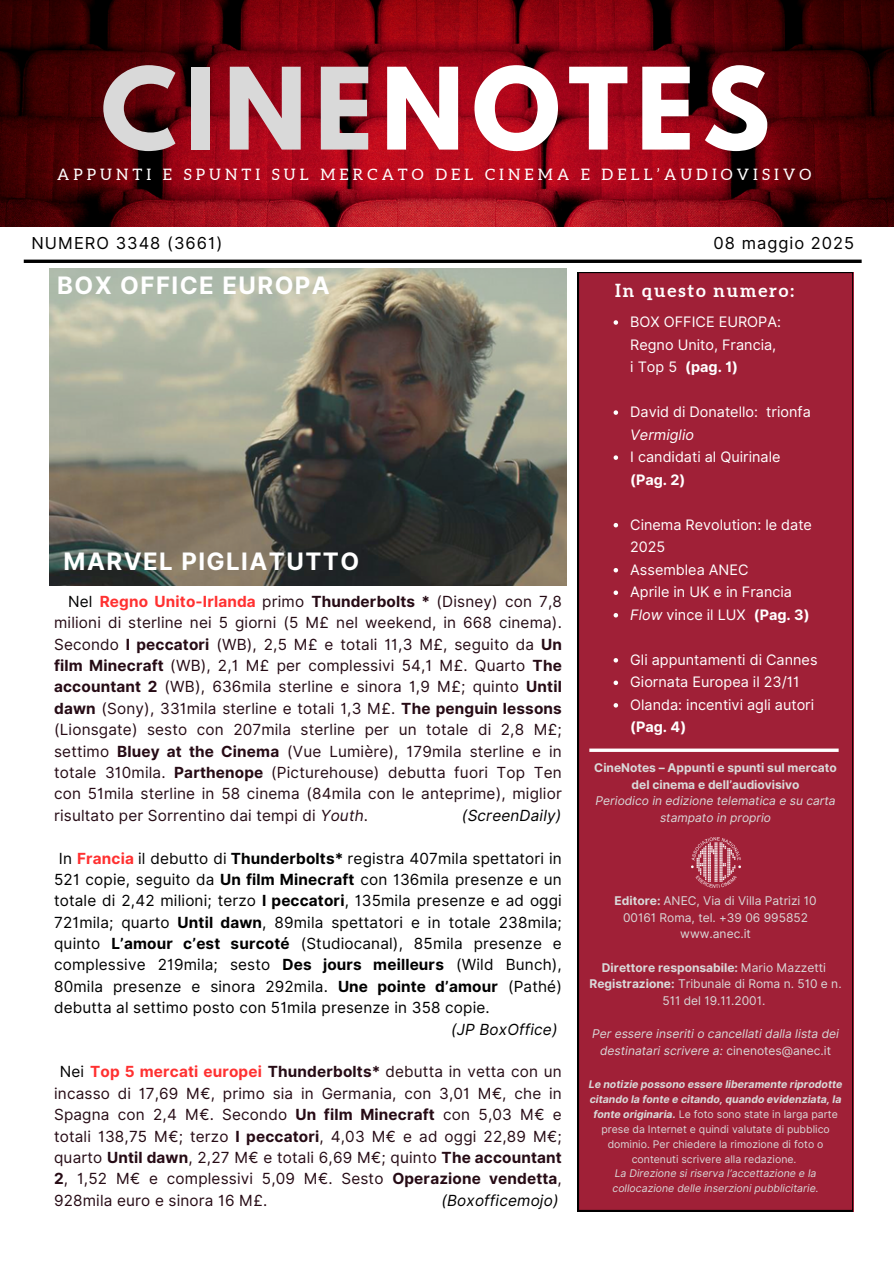
<style>
.page{position:relative;width:894px;height:1264px;background:#fff}
.page>*{position:absolute;margin:0;border:0;box-sizing:border-box;transform-origin:0 0}
.t1{font:700 100.35px "League Spartan";letter-spacing:.08em;color:#fff}
.t2{font:700 24px "Inter";letter-spacing:.06em;color:#fff}
.t3{font:700 18px "Aleo";letter-spacing:.105em;color:#fff}
.t4{font:16.5px "Inter";letter-spacing:.06em;color:#000}
.t5{font:15.75px "Aleo";letter-spacing:.26em;color:#fff}
.t6{font:15.3px/21.5px "Inter";letter-spacing:.01em;color:#260b15;text-align:justify}
.t7{font:15.3px "Inter";letter-spacing:.01em;color:#000}
.t8{font:italic 15.3px "Inter";letter-spacing:.01em;color:#000}
.t9{font:14.4px/22.5px "Inter";color:#fff}
.t10{font:italic 12px/16.6px "Inter";color:#d9d9d9;text-align:center}
.t11{font:12px/16.6px "Inter";color:#d9d9d9;text-align:center}
.t12{font:700 12px/16.6px "Inter";color:#d9d9d9;text-align:center}
.t13{font:10.5px/14.9px "Inter";color:#d9d9d9;text-align:center}
.t14{font:italic 10.5px/14.9px "Inter";color:#d9d9d9}
.s1{color:#d9d9d9}
.s2{color:#000}
.s3{font-weight:700;color:#ff3131}
.s4{font-weight:700}
.s5{font-style:italic}
.s6{font-weight:400}
.s7{font-style:normal}
.s8{font-weight:700;font-style:italic}
</style>
<div class="page">
<div style="left:577px;top:272px;width:275px;height:938px;background:#a02037"></div>
<svg style="left:24px;top:259px;width:837px;height:4px;background:#272727"></svg>
<svg style="left:589px;top:748px;width:249px;height:4px"></svg>
<img style="left:690px;top:837px;width:50px;height:50px">
<img style="left:0;top:0;width:893px;height:226px">
<img style="left:50px;top:268px;width:516px;height:317px">
<svg style="left:613px;top:320px;width:5px;height:5px"></svg>
<svg style="left:613px;top:410px;width:5px;height:5px"></svg>
<svg style="left:613px;top:455px;width:5px;height:5px"></svg>
<svg style="left:613px;top:523px;width:5px;height:4px"></svg>
<svg style="left:613px;top:568px;width:5px;height:4px"></svg>
<svg style="left:613px;top:590px;width:5px;height:5px"></svg>
<svg style="left:613px;top:613px;width:5px;height:4px"></svg>
<svg style="left:613px;top:658px;width:5px;height:4px"></svg>
<svg style="left:613px;top:680px;width:5px;height:5px"></svg>
<svg style="left:613px;top:703px;width:5px;height:4px"></svg>
<p class="t1" style="left:101px;top:59px;width:670px"><span class="s1">CINE</span>NOTES</p>
<p class="t5" style="left:57px;top:165px;width:755px">APPUNTI E SPUNTI SUL MERCATO DEL CINEMA E DELL’AUDIOVISIVO</p>
<p class="t4" style="left:31px;top:233px;width:192px">NUMERO 3348 (3661)</p>
<p class="t4" style="left:713px;top:233px;width:142px">08 maggio 2025</p>
<p class="t2" style="left:57px;top:271px;width:274px">BOX OFFICE EUROPA</p>
<p class="t2" style="left:63px;top:546px;width:297px">MARVEL PIGLIATUTTO</p>
<p class="t6" style="left:54px;top:590px;width:509px;text-indent:14px"><span class="s2">Nel</span> <span class="s3">Regno Unito-Irlanda</span> primo <span class="s4">Thunderbolts *</span> (Disney) con 7,8 milioni di sterline nei 5 giorni (5 M£ nel weekend, in 668 cinema).<br>Secondo <span class="s4">I peccatori</span> (WB), 2,5 M£ e totali 11,3 M£, seguito da <span class="s4">Un film Minecraft</span> (WB), 2,1 M£ per complessivi 54,1 M£. Quarto <span class="s4">The accountant 2</span> (WB), 636mila sterline e sinora 1,9 M£; quinto <span class="s4">Until dawn</span> (Sony), 331mila sterline e totali 1,3 M£. <span class="s4">The penguin lessons </span>(Lionsgate) sesto con 207mila sterline per un totale di 2,8 M£; settimo <span class="s4">Bluey at the Cinema</span> (Vue Lumière), 179mila sterline e in totale 310mila. <span class="s4">Parthenope</span> (Picturehouse) debutta fuori Top Ten con 51mila sterline in 58 cinema (84mila con le anteprime), miglior risultato per Sorrentino dai tempi di <span class="s5">Youth</span>.</p>
<p class="t8" style="left:462px;top:806px;width:101px">(ScreenDaily)</p>
<p class="t7" style="left:59px;top:848px;width:504px">In <span class="s3">Francia</span> il debutto di <span class="s4">Thunderbolts*</span> registra 407mila spettatori in</p>
<p class="t7" style="left:54px;top:870px;width:509px">521 copie, seguito da <span class="s4">Un film Minecraft</span> con 136mila presenze e un</p>
<p class="t7" style="left:54px;top:891px;width:509px">totale di 2,42 milioni; terzo <span class="s4">I peccatori</span>, 135mila presenze e ad oggi</p>
<p class="t7" style="left:54px;top:913px;width:509px">721mila; quarto <span class="s4">Until dawn</span>, 89mila spettatori e in totale 238mila;</p>
<p class="t7" style="left:54px;top:934px;width:509px">quinto <span class="s4">L’amour c’est surcoté</span> (Studiocanal), 85mila presenze e</p>
<p class="t7" style="left:54px;top:955px;width:509px">complessive 219mila; sesto <span class="s4">Des jours meilleurs</span> (Wild Bunch),</p>
<p class="t7" style="left:54px;top:977px;width:509px">80mila presenze e sinora 292mila. <span class="s4">Une pointe d’amour</span> (Pathé)</p>
<p class="t7" style="left:54px;top:998px;width:437px">debutta al settimo posto con 51mila presenze in 358 copie.</p>
<p class="t8" style="left:451px;top:1019px;width:108px">(JP BoxOffice)</p>
<p class="t6" style="left:54px;top:1061px;width:509px;text-indent:6px"><span class="s2">Nei</span> <span class="s3">Top 5 mercati europei</span> <span class="s4">Thunderbolts*</span> debutta in vetta con un incasso di 17,69 M€, primo sia in Germania, con 3,01 M€, che in Spagna con 2,4 M€. Secondo <span class="s4">Un film Minecraft</span> con 5,03 M€ e totali 138,75 M€; terzo <span class="s4">I peccatori</span>, 4,03 M€ e ad oggi 22,89 M€; quarto <span class="s4">Until dawn</span>, 2,27 M€ e totali 6,69 M€; quinto <span class="s4">The accountant 2</span>, 1,52 M€ e complessivi 5,09 M€. Sesto <span class="s4">Operazione vendetta</span>, 928mila euro e sinora 16 M£.</p>
<p class="t8" style="left:441px;top:1191px;width:119px">(Boxofficemojo)</p>
<p class="t3" style="left:614px;top:280px;width:180px">In questo numero:</p>
<p class="t9" style="left:630px;top:310px;width:152px">BOX OFFICE EUROPA:<br>Regno Unito, Francia, i Top 5 <span class="s4">(pag. 1)</span></p>
<p class="t9" style="left:630px;top:400px;width:182px">David di Donatello: trionfa<br><span class="s5">Vermiglio</span></p>
<p class="t9" style="left:630px;top:445px;width:152px">I candidati al Quirinale <span class="s4">(Pag. 2)</span></p>
<p class="t9" style="left:630px;top:513px;width:183px">Cinema Revolution: le date<br>2025</p>
<p class="t9" style="left:630px;top:558px;width:120px">Assemblea ANEC</p>
<p class="t9" style="left:630px;top:580px;width:163px">Aprile in UK e in Francia</p>
<p class="t9" style="left:630px;top:603px;width:181px"><span class="s5">Flow</span> vince il LUX <span class="s4">(Pag. 3)</span></p>
<p class="t9" style="left:630px;top:648px;width:189px">Gli appuntamenti di Cannes</p>
<p class="t9" style="left:630px;top:671px;width:171px">Giornata Europea il 23/11</p>
<p class="t9" style="left:630px;top:693px;width:185px">Olanda: incentivi agli autori <span class="s4">(Pag. 4)</span></p>
<p class="t12" style="left:594px;top:759px;width:244px">CineNotes – Appunti e spunti sul mercato del cinema e dell’audiovisivo</p>
<h1 class="t10" style="left:595px;top:792px;width:241px">Periodico in edizione telematica e su carta stampato in proprio</h1>
<h5 class="t11" style="left:614px;top:892px;width:203px"><span class="s4">Editore:</span> ANEC, Via di Villa Patrizi 10</h5>
<h4 class="t11" style="left:623px;top:909px;width:186px">00161 Roma, tel. +39 06 995852</h4>
<p class="t11" style="left:680px;top:925px;width:72px">www.anec.it</p>
<p class="t12" style="left:601px;top:958px;width:225px">Direttore responsabile: <span class="s6">Mario Mazzetti</span></p>
<h2 class="t11" style="left:589px;top:975px;width:253px"><span class="s4">Registrazione:</span> Tribunale di Roma n. 510 e n.<br>511 del 19.11.2001.</h2>
<h2 class="t10" style="left:592px;top:1025px;width:248px">Per essere inseriti o cancellati dalla lista dei destinatari scrivere a: <span class="s7">cinenotes@anec.it</span></h2>
<h6 class="t13" style="left:588px;top:1076px;width:255px"><span class="s8">Le notizie possono essere liberamente riprodotte citando la fonte e citando, quando evidenziata, la fonte originaria.</span> Le foto sono state in larga parte prese da Internet e quindi valutate di pubblico dominio. Per chiedere la rimozione di foto o contenuti scrivere alla redazione.</h6>
<h6 class="t14" style="left:612px;top:1166px;width:208px">La Direzione si riserva l’accettazione e la collocazione delle inserzioni pubblicitarie.</h6>
</div>
